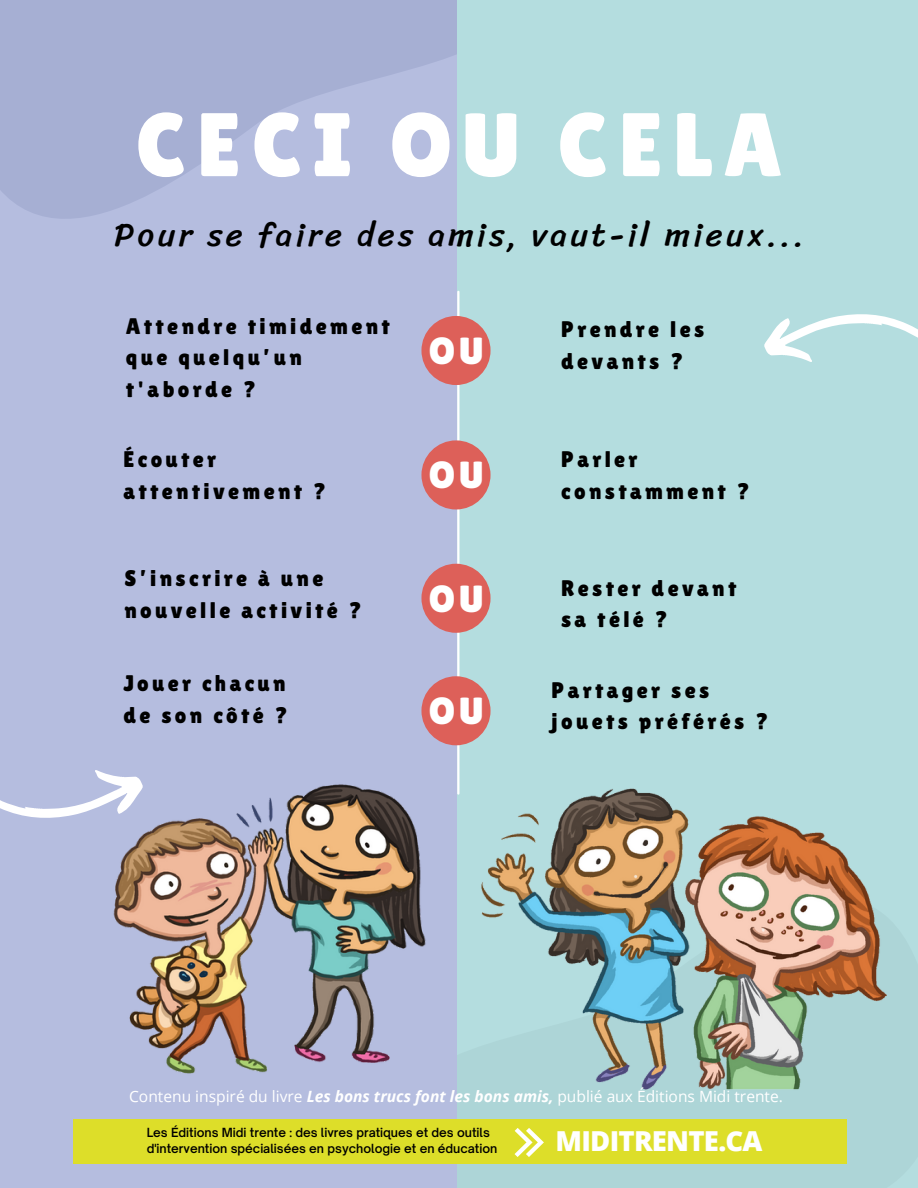
<style>
.page{position:relative;width:918px;height:1188px;background:#b5bddf}
.page>*{position:absolute;margin:0;border:0;box-sizing:border-box;transform-origin:0 0}
.t1{font:90px "Lilita One";letter-spacing:.12em;color:#fff}
.t2{font:37.8px "Lilita One";letter-spacing:.12em;color:#fff}
.t3{font:33px "Sriracha";letter-spacing:.1em;color:#000}
.t4{font:800 27.6px "Open Sans";letter-spacing:-.025em;color:#fff}
.t5{font:22.5px "Lilita One";letter-spacing:.15em;color:#000}
.t6{font:15.6px "Open Sans";color:#fff}
.t7{font:600 12px "Open Sauce One";color:#000}
.s1{font-weight:700;font-style:italic}
</style>
<div class="page">
<svg style="left:0;top:0;width:457px;height:219px;fill:#a6afd3"></svg>
<div style="left:457px;top:0;width:461px;height:1188px;background:#b4dddf"></div>
<hr style="left:457px;top:292px;width:2px;height:502px;background:#fff">
<svg style="left:764px;top:314px;width:154px;height:48px"></svg>
<div style="left:421px;top:316px;width:70px;height:69px;background:#dd6059;border-radius:50%"></div>
<div style="left:421px;top:440px;width:70px;height:69px;background:#dd6059;border-radius:50%"></div>
<img style="left:113px;top:733px;width:370px;height:341px">
<div style="left:421px;top:676px;width:70px;height:69px;background:#dd6059;border-radius:50%"></div>
<div style="left:421px;top:564px;width:70px;height:69px;background:#dd6059;border-radius:50%"></div>
<svg style="left:0;top:766px;width:144px;height:54px"></svg>
<img style="left:468px;top:771px;width:419px;height:319px">
<div style="left:73px;top:1119px;width:774px;height:45px;background:#ddde29"></div>
<svg style="left:515px;top:1128px;width:29px;height:29px"></svg>
<p class="t1" style="left:136px;top:93px;width:648px">CECI OU CELA</p>
<p class="t3" style="left:114px;top:215px;width:691px">Pour se faire des amis, vaut-il mieux...</p>
<p class="t5" style="left:126px;top:313px;width:266px">Attendre timidement</p>
<p class="t5" style="left:126px;top:344px;width:178px">que quelqu’un</p>
<p class="t5" style="left:126px;top:376px;width:132px">t'aborde ?</p>
<p class="t5" style="left:123px;top:446px;width:94px">Écouter</p>
<p class="t5" style="left:123px;top:478px;width:205px">attentivement ?</p>
<p class="t5" style="left:124px;top:565px;width:200px">S’inscrire à une</p>
<p class="t5" style="left:124px;top:597px;width:239px">nouvelle activité ?</p>
<p class="t5" style="left:123px;top:671px;width:164px">Jouer chacun</p>
<p class="t5" style="left:123px;top:702px;width:166px">de son côté ?</p>
<p class="t2" style="left:429px;top:329px;width:56px">OU</p>
<p class="t2" style="left:429px;top:453px;width:56px">OU</p>
<p class="t2" style="left:429px;top:577px;width:56px">OU</p>
<p class="t2" style="left:429px;top:689px;width:56px">OU</p>
<p class="t5" style="left:561px;top:317px;width:145px">Prendre les</p>
<p class="t5" style="left:561px;top:348px;width:124px">devants ?</p>
<p class="t5" style="left:561px;top:446px;width:78px">Parler</p>
<p class="t5" style="left:561px;top:478px;width:190px">constamment ?</p>
<p class="t5" style="left:561px;top:575px;width:177px">Rester devant</p>
<p class="t5" style="left:561px;top:607px;width:108px">sa télé ?</p>
<p class="t5" style="left:552px;top:677px;width:159px">Partager ses</p>
<p class="t5" style="left:552px;top:708px;width:219px">jouets préférés ?</p>
<p class="t6" style="left:129px;top:1086px;width:655px">Contenu inspiré du livre <span class="s1">Les bons trucs font les bons amis,</span> publié aux Éditions Midi trente.</p>
<p class="t4" style="left:556px;top:1122px;width:209px">MIDITRENTE.CA</p>
<p class="t7" style="left:147px;top:1125px;width:345px">Les Éditions Midi trente : des livres pratiques et des outils</p>
<p class="t7" style="left:147px;top:1141px;width:352px">d'intervention spécialisées en psychologie et en éducation</p>
</div>
